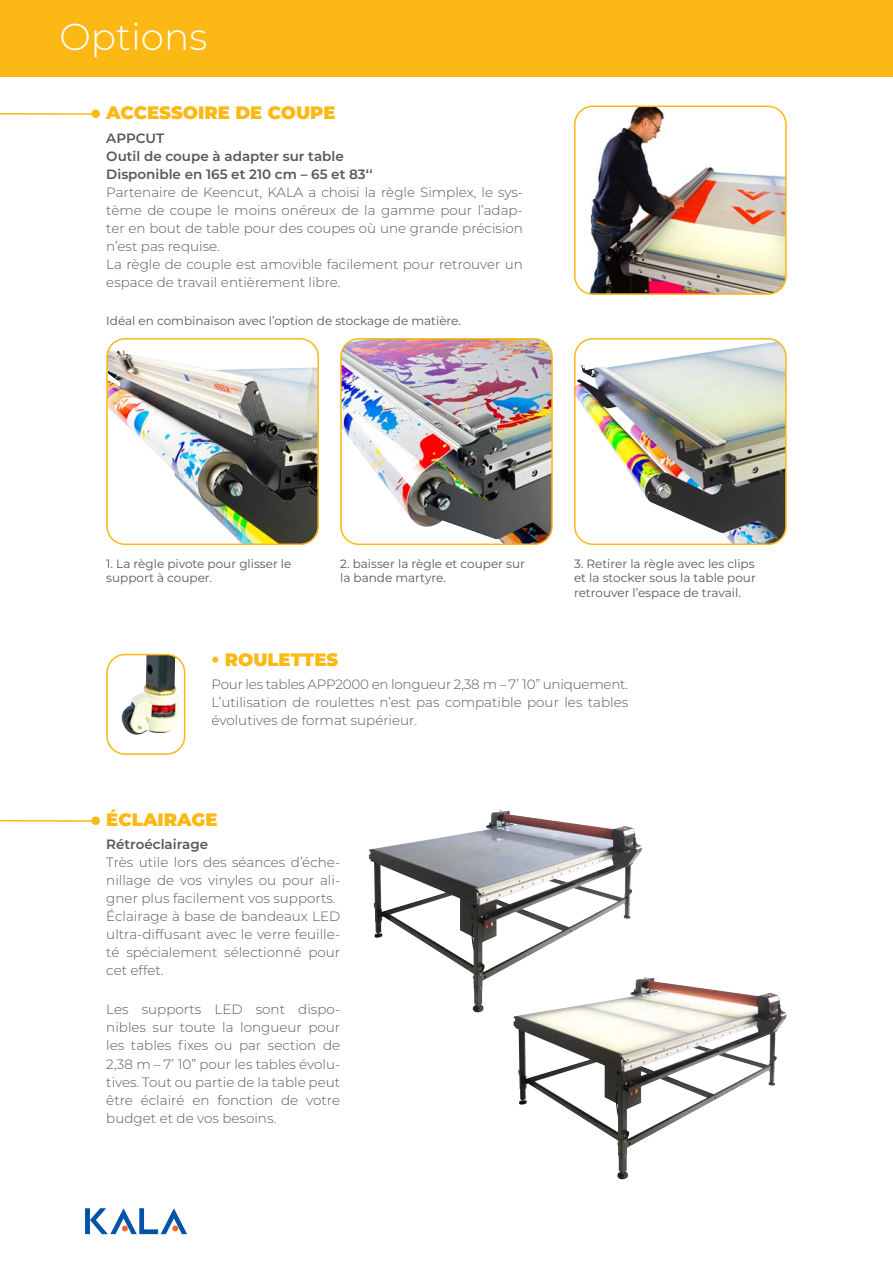
<style>
.page{position:relative;width:893px;height:1263px;background:#fff}
.page>*{position:absolute;margin:0;border:0;box-sizing:border-box;transform-origin:0 0}
.t1{font:300 37.5px "Montserrat";color:#fff}
.t2{font:900 18px "Montserrat";color:#fcb814}
.t3{font:300 13.5px/18px "Montserrat";color:#57585a}
.t4{font:600 13.5px/18px "Montserrat";color:#57585a}
.t5{font:12px/14.4px "Montserrat";color:#57585a}
</style>
<div class="page">
<svg style="left:85px;top:1208px;width:102px;height:26px"></svg>
<div style="left:0;top:0;width:893px;height:77px;background:#fcb814"></div>
<img style="left:369px;top:810px;width:262px;height:202px">
<img style="left:513px;top:977px;width:262px;height:202px">
<img style="left:121px;top:654px;width:59px;height:81px">
<div style="left:106px;top:654px;width:79px;height:101px;border:2px solid #fcb814;border-radius:18px"></div>
<img style="left:575px;top:341px;width:209px;height:203px">
<div style="left:574px;top:338px;width:213px;height:207px;border:2px solid #fcb814;border-radius:18px"></div>
<img style="left:343px;top:341px;width:207px;height:203px">
<div style="left:340px;top:338px;width:213px;height:207px;border:2px solid #fcb814;border-radius:18px"></div>
<img style="left:109px;top:350px;width:209px;height:194px">
<div style="left:106px;top:338px;width:213px;height:207px;border:2px solid #fcb814;border-radius:18px"></div>
<img style="left:575px;top:106px;width:209px;height:186px">
<div style="left:574px;top:106px;width:213px;height:189px;border:2px solid #fcb814;border-radius:18px"></div>
<div style="left:91px;top:816px;width:9px;height:9px;background:#fcb814;border-radius:50%"></div>
<hr style="left:0;top:820px;width:96px;height:2px;background:#fcb814">
<div style="left:91px;top:109px;width:9px;height:9px;background:#fcb814;border-radius:50%"></div>
<hr style="left:0;top:113px;width:96px;height:2px;background:#fcb814">
<h1 class="t1" style="left:60px;top:11px;width:149px">Options</h1>
<h2 class="t2" style="left:106px;top:99px;width:231px">ACCESSOIRE DE COUPE</h2>
<p class="t4" style="left:106px;top:128px;width:268px">APPCUT<br>Outil de coupe à adapter sur table<br>Disponible en 165 et 210 cm – 65 et 83‘‘</p>
<p class="t3" style="left:106px;top:182px;width:418px">Partenaire de Keencut, KALA a choisi la règle Simplex, le sys&shy;tème de coupe le moins onéreux de la gamme pour l’adap&shy;ter en bout de table pour des coupes où une grande précision n’est pas requise.<br>La règle de couple est amovible facilement pour retrouver un espace de travail entièrement libre.</p>
<p class="t5" style="left:106px;top:314px;width:356px">Idéal en combinaison avec l’option de stockage de matière.</p>
<p class="t5" style="left:106px;top:556px;width:187px">1. La règle pivote pour glisser le support à couper.</p>
<p class="t5" style="left:340px;top:556px;width:186px">2. baisser la règle et couper sur la bande martyre.</p>
<p class="t5" style="left:574px;top:556px;width:183px;text-align:justify">3. Retirer la règle avec les clips et la stocker sous la table pour retrouver l’espace de travail.</p>
<h2 class="t2" style="left:212px;top:646px;width:128px">• ROULETTES</h2>
<p class="t3" style="left:212px;top:674px;width:418px;text-align:justify">Pour les tables APP2000 en longueur 2,38 m – 7’ 10” uniquement.<br>L’utilisation de roulettes n’est pas compatible pour les tables évolutives de format supérieur.</p>
<h2 class="t2" style="left:106px;top:806px;width:113px">ÉCLAIRAGE</h2>
<p class="t4" style="left:106px;top:834px;width:103px">Rétroéclairage</p>
<p class="t3" style="left:106px;top:853px;width:235px">Très utile lors des séances d’éche&shy;nillage de vos vinyles ou pour ali&shy;gner plus facilement vos supports.<br>Éclairage à base de bandeaux LED ultra-diffusant avec le verre feuille&shy;té spécialement sélectionné pour cet effet.</p>
<p class="t3" style="left:106px;top:1000px;width:235px;text-align:justify">Les supports LED sont dispo&shy;nibles sur toute la longueur pour les tables fixes ou par section de 2,38 m – 7’ 10” pour les tables évolu&shy;tives. Tout ou partie de la table peut être éclairé en fonction de votre budget et de vos besoins.</p>
</div>
